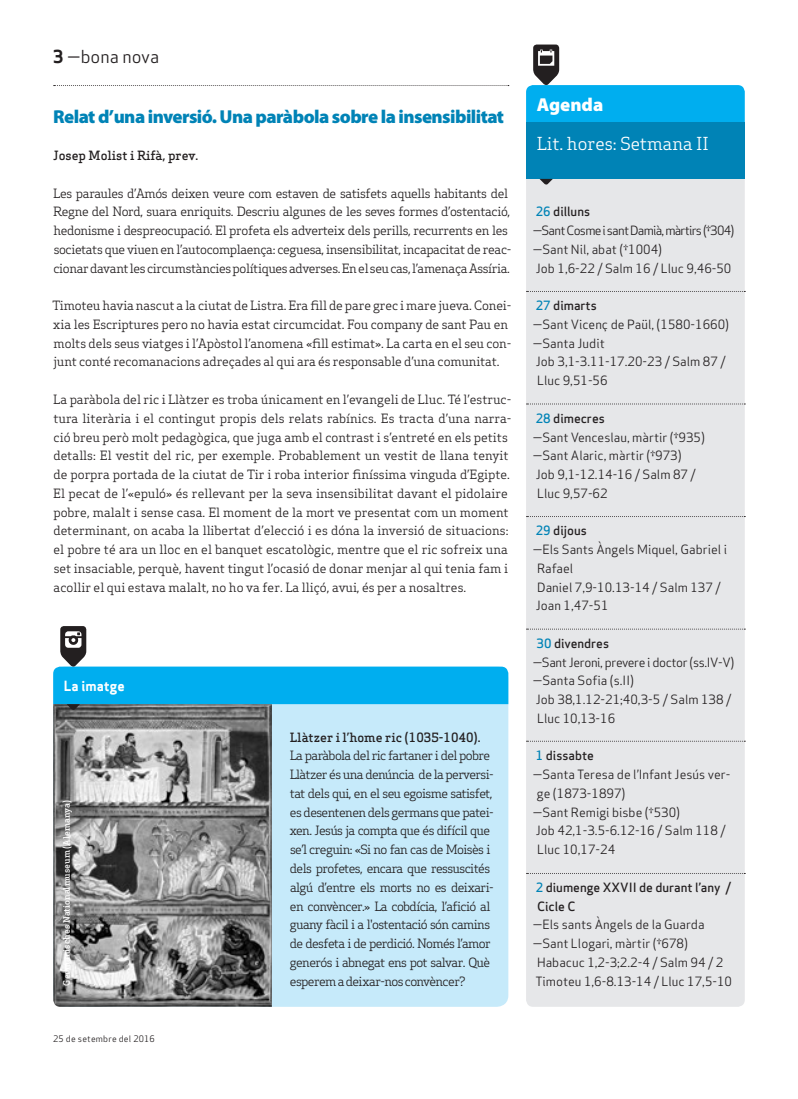
<style>
.page{position:relative;width:798px;height:1099px;background:#fff}
.page>*{position:absolute;margin:0;border:0;box-sizing:border-box;transform-origin:0 0}
.Titular_Petit{font:900 18.75px "Myriad Pro";letter-spacing:-.03em;color:#0083b6}
.Titular_Secció{font:900 18.75px "Myriad Pro";color:#fff}
.Subtitol_Secció{font:17.5px "Apex Serif";color:#fff}
.Capçalera{font:17.5px "Apex Sans Book T";color:#231f20}
.Titular_Secció_Petit{font:13.75px "Apex Sans Bold T";color:#fff}
.Text_General{font:12.5px/18.8px "Apex Serif";color:#231f20}
.Text_General-2{font:12.5px/18.8px "Apex Serif";letter-spacing:-.02em;color:#231f20}
.Text_General-3{font:12.5px/18.8px "Apex Sans Book T";color:#231f20}
.Text_General-4{font:12.5px/18.8px "Apex Serif";letter-spacing:-.05em;color:#231f20}
.Text_General-5{font:12.5px/18.8px "Apex Sans Medium T";color:#231f20}
.Text_General-6{font:12.5px "Apex Sans Book T";letter-spacing:-.03em;color:#231f20}
.Text_General-7{font:12.5px "Apex Sans Book T";letter-spacing:-.06em;color:#231f20}
.Text_General-8{font:500 12.5px "Apex Serif";color:#231f20}
.Autors{font:500 12.5px "Apex Serif";color:#231f20}
.Peus_fotos{font:500 8.75px "Apex Serif";color:#fff}
.Data_Peu{font:8.75px "Apex Sans Book T";letter-spacing:.02em;color:#231f20}
.s1{font-family:"Apex Sans Bold T"}
.s2{color:#0083b6}
</style>
<div class="page">
<div style="left:526px;top:179px;width:218px;height:827px;background:#e6e7e9"></div>
<svg style="left:526px;top:291px;width:219px;height:1px"></svg>
<svg style="left:526px;top:516px;width:219px;height:1px"></svg>
<svg style="left:526px;top:628px;width:219px;height:1px"></svg>
<svg style="left:526px;top:403px;width:219px;height:1px"></svg>
<svg style="left:526px;top:740px;width:219px;height:1px"></svg>
<svg style="left:526px;top:873px;width:219px;height:1px"></svg>
<svg style="left:54px;top:85px;width:454px;height:1px"></svg>
<div style="left:526px;top:123px;width:218px;height:56px;background:#0083b6"></div>
<svg style="left:526px;top:45px;width:218px;height:78px"></svg>
<svg style="left:539px;top:179px;width:13px;height:6px"></svg>
<div style="left:53px;top:666px;width:455px;height:340px;background:#c6eafa;border-radius:11px"></div>
<img style="left:53px;top:710px;width:219px;height:296px">
<svg style="left:53px;top:626px;width:455px;height:84px"></svg>
<p class="Capçalera" style="left:53px;top:46px;width:107px"><span class="s1">3</span> —bona nova</p>
<p class="Titular_Petit" style="left:53px;top:104px;width:452px">Relat d’una inversió. Una paràbola sobre la insensibilitat</p>
<p class="Autors" style="left:53px;top:148px;width:146px">Josep Molist i Rifà, prev.</p>
<p class="Text_General-2" style="left:53px;top:183px;width:459px">Les paraules d’Amós deixen veure com estaven de satisfets aquells habitants del Regne del Nord, suara enriquits. Descriu algunes de les seves formes d’ostentació, hedonisme i despreocupació. El profeta els adverteix dels perills, recurrents en les societats que viuen en l’autocomplaença: ceguesa, insensibilitat, incapacitat de reac&shy;cionar davant les circumstàncies polítiques adverses. En el seu cas, l’amenaça Assíria.</p>
<p class="Text_General-2" style="left:52px;top:296px;width:460px">Timoteu havia nascut a la ciutat de Listra. Era fill de pare grec i mare jueva. Conei&shy;xia les Escriptures pero no havia estat circumcidat. Fou company de sant Pau en molts dels seus viatges i l’Apòstol l’anomena «fill estimat». La carta en el seu con&shy;junt conté recomanacions adreçades al qui ara és responsable d’una comunitat.</p>
<p class="Text_General" style="left:53px;top:390px;width:459px">La paràbola del ric i Llàtzer es troba únicament en l’evangeli de Lluc. Té l’estruc&shy;tura literària i el contingut propis dels relats rabínics. Es tracta d’una narra&shy;ció breu però molt pedagògica, que juga amb el contrast i s’entreté en els petits detalls: El vestit del ric, per exemple. Probablement un vestit de llana tenyit de porpra portada de la ciutat de Tir i roba interior finíssima vinguda d’Egipte.<br>El pecat de l’«epuló» és rellevant per la seva insensibilitat davant el pidolaire pobre, malalt i sense casa. El moment de la mort ve presentat com un moment determinant, on acaba la llibertat d’elecció i es dóna la inversió de situacions: el pobre té ara un lloc en el banquet escatològic, mentre que el ric sofreix una set insaciable, perquè, havent tingut l’ocasió de donar menjar al qui tenia fam i acollir el qui estava malalt, no ho va fer. La lliçó, avui, és per a nosaltres.</p>
<p class="Titular_Secció_Petit" style="left:64px;top:677px;width:62px">La imatge</p>
<p class="Peus_fotos" style="left:61px;top:985px;width:187px;rotate:-90deg">Germanisches Nationalmuseum (Alemanya)</p>
<p class="Data_Peu" style="left:53px;top:1032px;width:103px">25 de setembre del 2016</p>
<p class="Text_General-8" style="left:290px;top:729px;width:192px">Llàtzer i l’home ric (1035-1040).</p>
<p class="Text_General-4" style="left:289px;top:746px;width:206px">La paràbola del ric fartaner i del pobre Llàtzer és una denúncia de la perversi&shy;tat dels qui, en el seu egoisme satisfet, es desentenen dels germans que patei&shy;xen. Jesús ja compta que és difícil que se’l creguin: «Si no fan cas de Moisès i dels profetes, encara que ressuscités algú d’entre els morts no es deixari&shy;en convèncer.» La cobdícia, l’afició al guany fàcil i a l'ostentació són camins de desfeta i de perdició. Només l’amor generós i abnegat ens pot salvar. Què</p>
<p class="Text_General-4" style="left:290px;top:971px;width:177px">esperem a deixar-nos convèncer?</p>
<p class="Titular_Secció" style="left:536px;top:92px;width:68px">Agenda</p>
<p class="Subtitol_Secció" style="left:536px;top:133px;width:174px">Lit. hores: Setmana II</p>
<p class="Text_General-5" style="left:535px;top:202px;width:56px"><span class="s2">26</span> dilluns</p>
<p class="Text_General-7" style="left:532px;top:222px;width:203px">—Sant Cosme i sant Damià, màrtirs (†304)</p>
<p class="Text_General-3" style="left:532px;top:240px;width:131px">—Sant Nil, abat (†1004)</p>
<p class="Text_General-3" style="left:535px;top:258px;width:197px">Job 1,6-22 / Salm 16 / Lluc 9,46-50</p>
<p class="Text_General-5" style="left:535px;top:296px;width:62px"><span class="s2">27</span> dimarts</p>
<p class="Text_General-3" style="left:532px;top:315px;width:198px">—Sant Vicenç de Paül, (1580-1660)</p>
<p class="Text_General-3" style="left:532px;top:333px;width:74px">—Santa Judit</p>
<p class="Text_General-3" style="left:535px;top:352px;width:191px">Job 3,1-3.11-17.20-23 / Salm 87 /<br>Lluc 9,51-56</p>
<p class="Text_General-5" style="left:535px;top:408px;width:71px"><span class="s2">28</span> dimecres</p>
<p class="Text_General-3" style="left:532px;top:427px;width:174px">—Sant Venceslau, màrtir (†935)</p>
<p class="Text_General-3" style="left:532px;top:446px;width:150px">—Sant Alaric, màrtir (†973)</p>
<p class="Text_General-3" style="left:535px;top:465px;width:161px">Job 9,1-12.14-16 / Salm 87 /</p>
<p class="Text_General-3" style="left:537px;top:483px;width:72px">Lluc 9,57-62</p>
<p class="Text_General-5" style="left:535px;top:521px;width:52px"><span class="s2">29</span> dijous</p>
<p class="Text_General-3" style="left:537px;top:540px;width:191px;text-indent:-4px">—Els Sants Àngels Miquel, Gabriel i<br>Rafael</p>
<p class="Text_General-3" style="left:535px;top:577px;width:186px">Daniel 7,9-10.13-14 / Salm 137 /<br>Joan 1,47-51</p>
<p class="Text_General-5" style="left:536px;top:633px;width:74px"><span class="s2">30</span> divendres</p>
<p class="Text_General-6" style="left:532px;top:654px;width:203px">—Sant Jeroni, prevere i doctor (ss.IV-V)</p>
<p class="Text_General-3" style="left:532px;top:671px;width:103px">—Santa Sofia (s.II)</p>
<p class="Text_General-3" style="left:535px;top:690px;width:197px">Job 38,1.12-21;40,3-5 / Salm 138 /<br>Lluc 10,13-16</p>
<p class="Text_General-5" style="left:535px;top:746px;width:60px"><span class="s2">1</span> dissabte</p>
<p class="Text_General-3" style="left:536px;top:765px;width:195px;text-indent:-4px">—Santa Teresa de l’Infant Jesús ver&shy;ge (1873-1897)</p>
<p class="Text_General-3" style="left:532px;top:802px;width:149px">—Sant Remigi bisbe (†530)</p>
<p class="Text_General-3" style="left:535px;top:821px;width:191px">Job 42,1-3.5-6.12-16 / Salm 118 /<br>Lluc 10,17-24</p>
<p class="Text_General-5" style="left:535px;top:877px;width:197px"><span class="s2">2</span> diumenge XXVII de durant l’any /<br>Cicle C</p>
<p class="Text_General-3" style="left:532px;top:915px;width:173px">—Els sants Àngels de la Guarda</p>
<p class="Text_General-3" style="left:532px;top:933px;width:157px">—Sant Llogari, màrtir (†678)</p>
<p class="Text_General-3" style="left:535px;top:952px;width:198px">Habacuc 1,2-3;2.2-4 / Salm 94 / 2<br>Timoteu 1,6-8.13-14 / Lluc 17,5-10</p>
</div>
